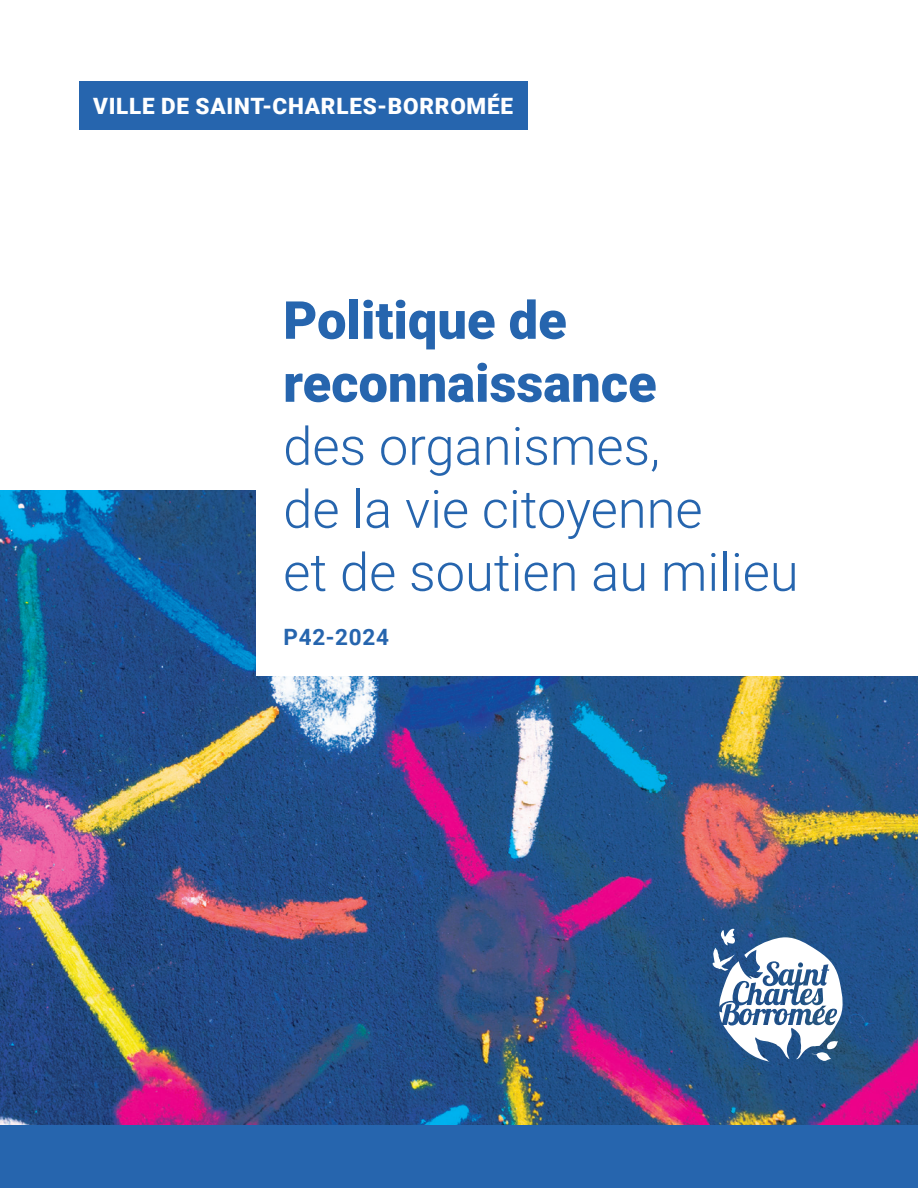
<style>
.page{position:relative;width:918px;height:1188px;background:#fff}
.page>*{position:absolute;margin:0;border:0;box-sizing:border-box;transform-origin:0 0}
.t1{font:300 52.5px/63px "Roboto";color:#2665ae}
.t2{font:900 52.5px/63px "Roboto";color:#2665ae}
.t3{font:900 22.5px "Roboto";letter-spacing:.035em;color:#fff}
.t4{font:700 22.5px "Roboto";letter-spacing:.035em;color:#2665ae}
</style>
<div class="page">
<div style="left:0;top:490px;width:918px;height:698px;background:#2665ae"></div>
<img style="left:0;top:490px;width:918px;height:635px">
<div style="left:79px;top:81px;width:448px;height:49px;background:#2665ae"></div>
<div style="left:256px;top:273px;width:662px;height:403px;background:#fff"></div>
<svg style="left:712px;top:929px;width:133px;height:133px;background:#86a0be"></svg>
<p class="t3" style="left:93px;top:90px;width:422px">VILLE DE SAINT-CHARLES-BORROMÉE</p>
<p class="t2" style="left:283px;top:287px;width:375px">Politique de reconnaissance</p>
<p class="t1" style="left:283px;top:413px;width:517px">des organismes,<br>de la vie citoyenne<br>et de soutien au milieu</p>
<p class="t4" style="left:284px;top:621px;width:107px">P42-2024</p>
</div>
